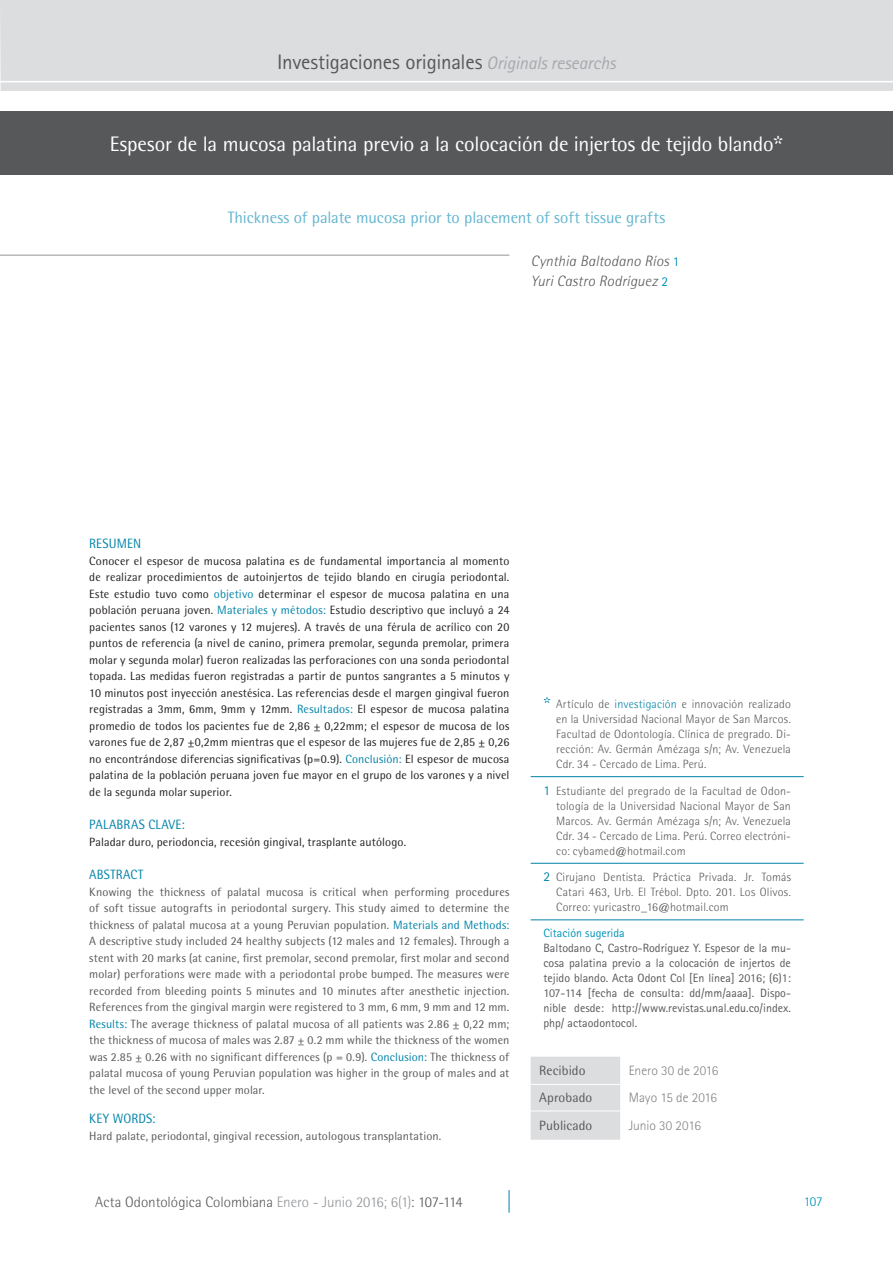
<style>
.page{position:relative;width:893px;height:1263px;background:#fff}
.page>*{position:absolute;margin:0;border:0;box-sizing:border-box;transform-origin:0 0}
.tit-artículoespañol{font:21px "Rotis Semi Sans Std";letter-spacing:-.01em;color:#fff}
.t1{font:21px "Rotis Sans Serif Std";letter-spacing:-.01em;color:#57585a}
.tít-artículoinglés{font:16.5px "Rotis Semi Sans Std";letter-spacing:-.005em;color:#64b6d0}
.datos_pag{font:300 15px "Rotis Semi Sans Std";color:#57585a}
.resumen-autor{font:italic 300 15px "Rotis Semi Sans Std";letter-spacing:.01em;color:#57585a}
.t2{font:300 13.5px "Rotis Sans Serif Std";color:#808285}
.t3{font:13.5px "Rotis Semi Sans Std";letter-spacing:.005em;color:#57585a}
.resumen-subtitespaño{font:13.5px "Rotis Semi Sans Std";letter-spacing:.015em;color:#0083a9;scale:.95 1}
.resumen-subtitinglés{font:13.5px "Rotis Semi Sans Std";letter-spacing:.015em;color:#0083a9;scale:.95 1}
.t4{font:300 13.5px "Rotis Semi Sans Std";color:#0095b8}
.resumen-textoesp{font:12px/16.5px "Rotis Semi Sans Std";letter-spacing:.01em;color:#231f20;text-align:justify}
.resumen-textoinglés{font:12px/16.5px "Rotis Semi Sans Std";letter-spacing:.01em;color:#57585a;text-align:justify}
.resumen-datosartícul{font:300 12px/15px "Rotis Semi Sans Std";letter-spacing:.015em;color:#57585a;text-align:justify}
.citacion_txt{font:12px/15px "Rotis Sans Serif Std";color:#57585a;text-align:justify}
.citacion_txt-2{font:12px "Rotis Sans Serif Std";color:#0095b8}
.s1{font-style:italic;font-size:18px;color:#a8a9ad}
.s2{font-family:"Aller"}
.s3{font-family:"Rotis Sans Serif Std";font-weight:400;font-style:normal;font-size:13.5px;color:#0095b8}
.s4{color:#0083a9}
.s5{color:#939598}
.s6{font-family:"Aller";font-weight:400;font-size:15px;color:#0083a9}
.s7{font-family:"Rotis Sans Serif Std";font-weight:400;font-size:13.5px;color:#0083a9}
</style>
<div class="page">
<div style="left:0;top:0;width:893px;height:91px;background:#dcdddf"></div>
<hr style="left:0;top:81px;width:893px;height:1px;background:#fff">
<svg style="left:509px;top:1190px;width:1px;height:23px"></svg>
<hr style="left:0;top:255px;width:509px;height:1px;background:#939598">
<div style="left:0;top:111px;width:893px;height:64px;background:#57585a"></div>
<hr style="left:531px;top:776px;width:273px;height:1px;background:#0083a9">
<hr style="left:531px;top:863px;width:273px;height:1px;background:#0083a9">
<hr style="left:531px;top:919px;width:273px;height:1px;background:#0083a9">
<div style="left:531px;top:1057px;width:89px;height:83px;background:#dcdddf"></div>
<hr style="left:531px;top:1084px;width:89px;height:1px;background:#fff">
<hr style="left:531px;top:1110px;width:89px;height:1px;background:#fff">
<h1 class="t1" style="left:277px;top:50px;width:340px">Investigaciones originales <span class="s1">Originals researchs</span></h1>
<p class="tit-artículoespañol" style="left:110px;top:131px;width:675px">Espesor de la mucosa palatina previo a la colocación de injertos de tejido blando<span class="s2">*</span></p>
<p class="tít-artículoinglés" style="left:228px;top:208px;width:439px">Thickness of palate mucosa prior to placement of soft tissue grafts</p>
<p class="resumen-autor" style="left:531px;top:252px;width:150px">Cynthia Baltodano Ríos <span class="s3">1</span></p>
<p class="resumen-autor" style="left:531px;top:272px;width:139px">Yuri Castro Rodríguez <span class="s3">2</span></p>
<p class="resumen-subtitespaño" style="left:89px;top:536px;width:56px">RESUMEN</p>
<p class="resumen-textoesp" style="left:89px;top:552px;width:422px">Conocer el espesor de mucosa palatina es de fundamental importancia al momento de realizar procedimientos de autoinjertos de tejido blando en cirugía periodontal.<br>Este estudio tuvo como <span class="s4">objetivo</span> determinar el espesor de mucosa palatina en una población peruana joven. <span class="s4">Materiales y métodos:</span> Estudio descriptivo que incluyó a 24 pacientes sanos (12 varones y 12 mujeres). A través de una férula de acrílico con 20 puntos de referencia (a nivel de canino, primera premolar, segunda premolar, primera molar y segunda molar) fueron realizadas las perforaciones con una sonda periodontal topada. Las medidas fueron registradas a partir de puntos sangrantes a 5 minutos y 10 minutos post inyección anestésica. Las referencias desde el margen gingival fueron registradas a 3mm, 6mm, 9mm y 12mm. <span class="s4">Resultados:</span> El espesor de mucosa palatina promedio de todos los pacientes fue de 2,86 ± 0,22mm; el espesor de mucosa de los varones fue de 2,87 ±0,2mm mientras que el espesor de las mujeres fue de 2,85 ± 0,26 no encontrándose diferencias significativas (p=0.9). <span class="s4">Conclusión:</span> El espesor de mucosa palatina de la población peruana joven fue mayor en el grupo de los varones y a nivel de la segunda molar superior.</p>
<p class="resumen-subtitespaño" style="left:89px;top:817px;width:102px">PALABRAS CLAVE:</p>
<p class="resumen-textoesp" style="left:89px;top:833px;width:318px">Paladar duro, periodoncia, recesión gingival, trasplante autólogo.</p>
<p class="resumen-subtitinglés" style="left:89px;top:867px;width:58px">ABSTRACT</p>
<p class="resumen-textoinglés" style="left:89px;top:883px;width:422px">Knowing the thickness of palatal mucosa is critical when performing procedures of soft tissue autografts in periodontal surgery. This study aimed to determine the thickness of palatal mucosa at a young Peruvian population. <span class="s4">Materials and Methods:<br></span>A descriptive study included 24 healthy subjects (12 males and 12 females). Through a stent with 20 marks (at canine, first premolar, second premolar, first molar and second molar) perforations were made with a periodontal probe bumped. The measures were recorded from bleeding points 5 minutes and 10 minutes after anesthetic injection.<br>References from the gingival margin were registered to 3 mm, 6 mm, 9 mm and 12 mm.<br><span class="s4">Results:</span> The average thickness of palatal mucosa of all patients was 2.86 ± 0,22 mm; the thickness of mucosa of males was 2.87 ± 0.2 mm while the thickness of the women was 2.85 ± 0.26 with no significant differences (p = 0.9). <span class="s4">Conclusion:</span> The thickness of palatal mucosa of young Peruvian population was higher in the group of males and at the level of the second upper molar.</p>
<p class="resumen-subtitinglés" style="left:89px;top:1110px;width:71px">KEY WORDS:</p>
<p class="resumen-textoinglés" style="left:89px;top:1127px;width:354px">Hard palate, periodontal, gingival recession, autologous transplantation.</p>
<p class="datos_pag" style="left:95px;top:1193px;width:369px">Acta Odontológica Colombiana <span class="s5">Enero - Junio 2016; 6(1)</span>: 107-114</p>
<p class="resumen-datosartícul" style="left:556px;top:697px;width:236px;text-indent:-13px"><span class="s6">*</span> Artículo de <span class="s4">investigación</span> e innovación realizado en la Universidad Nacional Mayor de San Marcos.<br>Facultad de Odontología. Clínica de pregrado. Di&shy;rección: Av. Germán Amézaga s/n; Av. Venezuela Cdr. 34 - Cercado de Lima. Perú.</p>
<p class="resumen-datosartícul" style="left:556px;top:783px;width:236px;text-indent:-13px"><span class="s7">1</span> Estudiante del pregrado de la Facultad de Odon&shy;tología de la Universidad Nacional Mayor de San Marcos. Av. Germán Amézaga s/n; Av. Venezuela Cdr. 34 - Cercado de Lima. Perú. Correo electróni&shy;co: cybamed@hotmail.com</p>
<p class="resumen-datosartícul" style="left:556px;top:870px;width:236px;text-indent:-13px"><span class="s7">2</span> Cirujano Dentista. Práctica Privada. Jr. Tomás Catari 463, Urb. El Trébol. Dpto. 201. Los Olivos.<br>Correo: yuricastro_16@hotmail.com</p>
<p class="citacion_txt-2" style="left:543px;top:926px;width:83px">Citación sugerida</p>
<p class="citacion_txt" style="left:543px;top:940px;width:249px">Baltodano C, Castro-Rodríguez Y. Espesor de la mu&shy;cosa palatina previo a la colocación de injertos de tejido blando. Acta Odont Col [En línea] 2016; (6)1:<br>107-114 [fecha de consulta: dd/mm/aaaa]. Dispo&shy;nible desde: http://www.revistas.unal.edu.co/index. php/ actaodontocol.</p>
<p class="t3" style="left:539px;top:1063px;width:48px">Recibido</p>
<p class="t2" style="left:629px;top:1063px;width:91px">Enero 30 de 2016</p>
<p class="t3" style="left:539px;top:1090px;width:55px">Aprobado</p>
<p class="t2" style="left:629px;top:1090px;width:90px">Mayo 15 de 2016</p>
<p class="t3" style="left:539px;top:1117px;width:55px">Publicado</p>
<p class="t2" style="left:629px;top:1118px;width:74px">Junio 30 2016</p>
<p class="t4" style="left:804px;top:1194px;width:21px">107</p>
</div>
